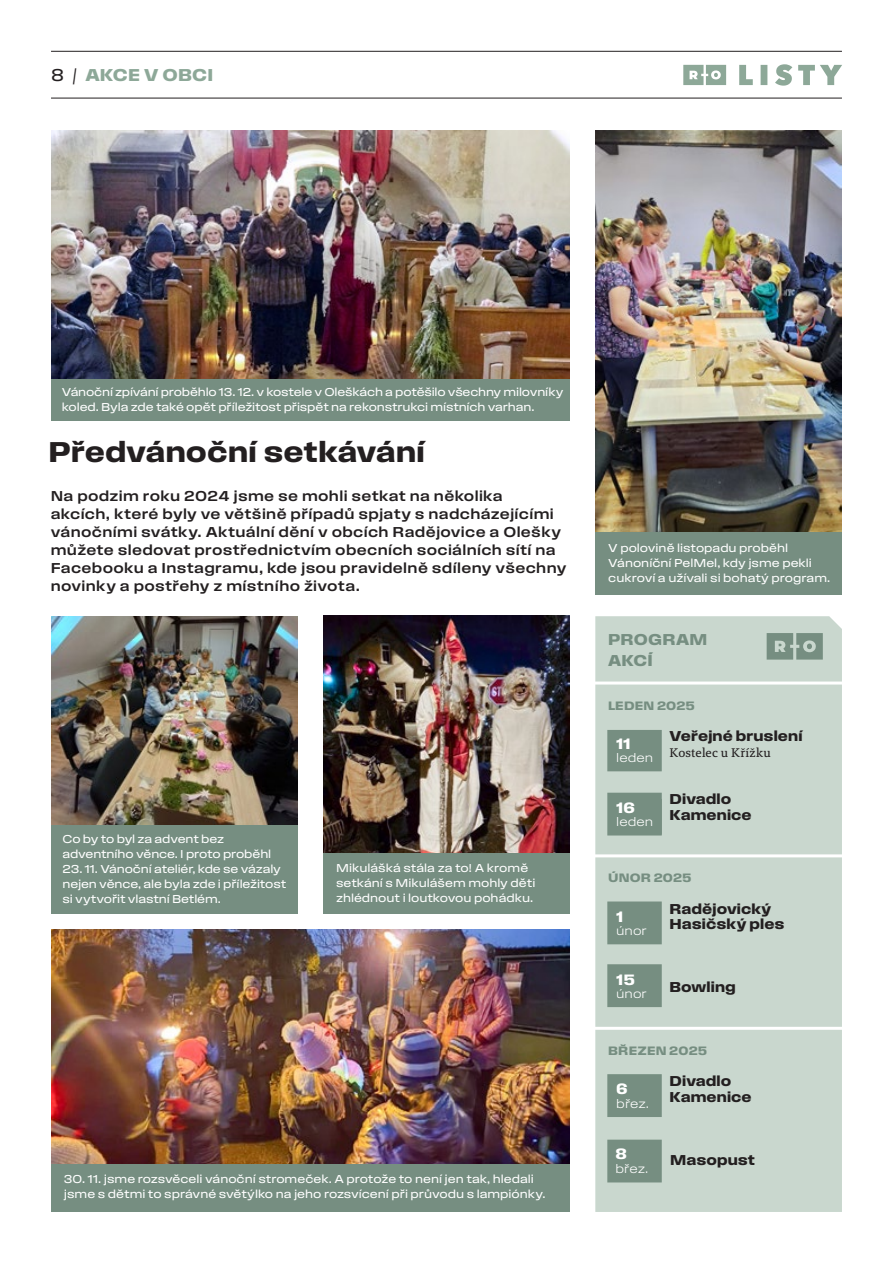
<style>
.page{position:relative;width:893px;height:1263px;background:#fff}
.page>*{position:absolute;margin:0;border:0;box-sizing:border-box;transform-origin:0 0}
.t1{font:30px "Field Gothic No.74 Demi Wide";color:#231f20}
.t2{font:18px "Field Gothic No.74 Demi Wide";letter-spacing:.005em;color:#8da898}
.t3{font:16.5px/21px "Field Gothic No.74 Demi Wide";letter-spacing:.01em;color:#768e81}
.t4{font:15.75px "Field Gothic No.74 Demi Wide";color:#fff}
.t5{font:15px/18px "Field Gothic No.73 Med Wide";letter-spacing:.02em;color:#231f20}
.t6{font:15px/15.6px "Field Gothic No.74 Demi Wide";letter-spacing:.005em;color:#231f20}
.t7{font:12.75px "Field Gothic No.71 Light Wide";color:#fff}
.t8{font:12.75px "Field Gothic No.74 Demi Wide";letter-spacing:.01em;color:#768e81}
.t9{font:12.75px "Brando Text";letter-spacing:.015em;color:#231f20}
.t10{font:12px/15px "Field Gothic No.72 Reg Wide";letter-spacing:-.01em;color:#fff}
.s1{font-family:"Field Gothic No.72 Reg Wide";color:#231f20}
</style>
<div class="page">
<hr style="left:51px;top:51px;width:791px;height:1px;background:#231f20">
<hr style="left:51px;top:98px;width:791px;height:1px;background:#231f20">
<svg style="left:739px;top:64px;width:103px;height:22px"></svg>
<svg style="left:683px;top:65px;width:43px;height:20px"></svg>
<img style="left:595px;top:130px;width:247px;height:403px">
<div style="left:595px;top:616px;width:247px;height:596px;background:#c9d7ce"></div>
<hr style="left:592px;top:1027px;width:253px;height:3px;background:#fff">
<hr style="left:592px;top:854px;width:253px;height:3px;background:#fff">
<hr style="left:592px;top:681px;width:253px;height:3px;background:#fff">
<div style="left:607px;top:730px;width:55px;height:41px;background:#768e81;border:2px solid #768e81"></div>
<div style="left:607px;top:793px;width:55px;height:42px;background:#768e81"></div>
<div style="left:607px;top:901px;width:55px;height:43px;background:#768e81;border:2px solid #768e81"></div>
<div style="left:607px;top:964px;width:55px;height:43px;background:#768e81;border:2px solid #768e81"></div>
<div style="left:607px;top:1074px;width:55px;height:43px;background:#768e81;border:2px solid #768e81"></div>
<div style="left:607px;top:1140px;width:55px;height:42px;background:#768e81;border:2px solid #768e81"></div>
<svg style="left:767px;top:633px;width:56px;height:27px;background:#879d91"></svg>
<img style="left:51px;top:616px;width:247px;height:209px">
<img style="left:51px;top:130px;width:519px;height:249px">
<img style="left:323px;top:616px;width:247px;height:237px">
<img style="left:51px;top:929px;width:519px;height:235px">
<div style="left:51px;top:825px;width:247px;height:88px;background:#768e81"></div>
<div style="left:51px;top:1164px;width:519px;height:47px;background:#768e81"></div>
<div style="left:323px;top:853px;width:247px;height:60px;background:#768e81"></div>
<div style="left:595px;top:533px;width:247px;height:62px;background:#768e81"></div>
<div style="left:51px;top:379px;width:519px;height:41px;background:#768e81"></div>
<h2 class="t2" style="left:51px;top:65px;width:164px"><span class="s1">8 /</span> AKCE V OBCI</h2>
<p class="t10" style="left:62px;top:385px;width:503px">Vánoční zpívání proběhlo 13. 12. v kostele v Oleškách a potěšilo všechny milovníky koled. Byla zde také opět příležitost přispět na rekonstrukci místních varhan.</p>
<h1 class="t1" style="left:49px;top:435px;width:378px">Předvánoční setkávání</h1>
<p class="t5" style="left:51px;top:487px;width:517px">Na podzim roku 2024 jsme se mohli setkat na několika<br>akcích, které byly ve většině případů spjaty s nadcházejícími vánočními svátky. Aktuální dění v obcích Radějovice a Olešky můžete sledovat prostřednictvím obecních sociálních sítí na Facebooku a Instagramu, kde jsou pravidelně sdíleny všechny novinky a postřehy z místního života.</p>
<p class="t10" style="left:63px;top:831px;width:210px">Co by to byl za advent bez adventního věnce. I proto proběhl</p>
<p class="t10" style="left:63px;top:861px;width:225px">23. 11. Vánoční ateliér, kde se vázaly nejen věnce, ale byla zde i příležitost si vytvořit vlastní Betlém.</p>
<p class="t10" style="left:336px;top:860px;width:201px">Mikulášká stála za to! A kromě setkání s Mikulášem mohly děti zhlédnout i loutkovou pohádku.</p>
<p class="t10" style="left:64px;top:1172px;width:483px">30. 11. jsme rozsvěceli vánoční stromeček. A protože to není jen tak, hledali jsme s dětmi to správné světýlko na jeho rozsvícení při průvodu s lampiónky.</p>
<p class="t10" style="left:608px;top:540px;width:223px">V polovině listopadu proběhl<br>Vánoníční PelMel, kdy jsme pekli cukroví a užívali si bohatý program.</p>
<h3 class="t3" style="left:608px;top:629px;width:101px">PROGRAM<br>AKCÍ</h3>
<p class="t8" style="left:608px;top:698px;width:89px">LEDEN 2025</p>
<p class="t6" style="left:669px;top:728px;width:134px">Veřejné bruslení</p>
<p class="t9" style="left:669px;top:745px;width:103px">Kostelec u Křížku</p>
<p class="t6" style="left:669px;top:791px;width:84px">Divadlo<br>Kamenice</p>
<h3 class="t4" style="left:616px;top:735px;width:16px">11</h3>
<p class="t7" style="left:616px;top:751px;width:39px">leden</p>
<h3 class="t4" style="left:616px;top:799px;width:20px">16</h3>
<p class="t7" style="left:616px;top:815px;width:39px">leden</p>
<p class="t8" style="left:608px;top:871px;width:85px">ÚNOR 2025</p>
<p class="t6" style="left:669px;top:900px;width:117px">Radějovický<br>Hasičský ples</p>
<h3 class="t4" style="left:616px;top:908px;width:9px">1</h3>
<p class="t7" style="left:616px;top:924px;width:32px">únor</p>
<h3 class="t4" style="left:616px;top:971px;width:21px">15</h3>
<p class="t7" style="left:616px;top:987px;width:32px">únor</p>
<p class="t6" style="left:669px;top:979px;width:68px">Bowling</p>
<p class="t8" style="left:608px;top:1043px;width:101px">BŘEZEN 2025</p>
<p class="t6" style="left:669px;top:1073px;width:84px">Divadlo<br>Kamenice</p>
<h3 class="t4" style="left:616px;top:1080px;width:13px">6</h3>
<p class="t7" style="left:616px;top:1097px;width:34px">břez.</p>
<h3 class="t4" style="left:615px;top:1145px;width:13px">8</h3>
<p class="t7" style="left:615px;top:1161px;width:34px">břez.</p>
<p class="t6" style="left:670px;top:1151px;width:86px">Masopust</p>
</div>
